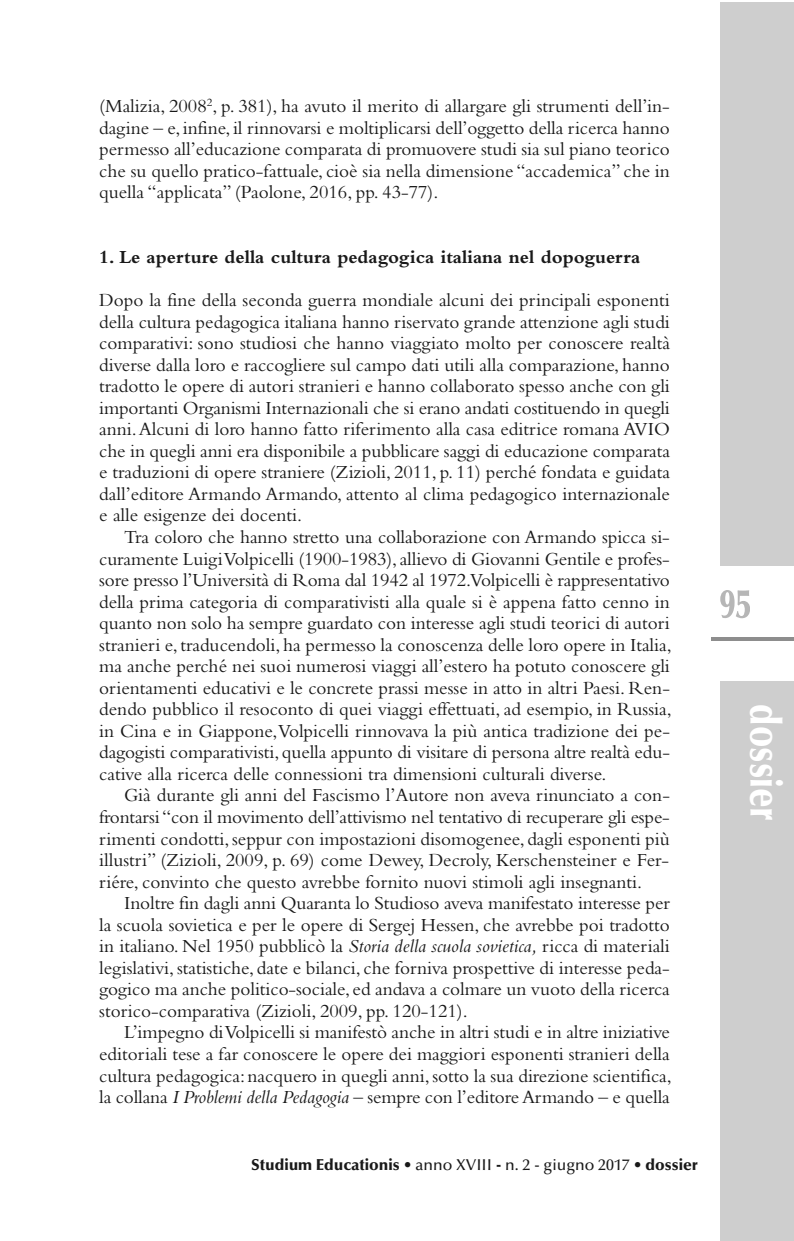
<style>
.page{position:relative;width:794px;height:1241px;background:#fff}
.page>*{position:absolute;margin:0;border:0;box-sizing:border-box;transform-origin:0 0}
.t1{font:900 43.75px "Optima";color:#fff;scale:.8 1}
.t2{font:19.25px/21.5px "Bembo";color:#191919;text-align:justify}
.t3{font:700 19.25px "Bembo";color:#191919}
.t4{font:900 15.75px "Optima";color:#191919}
.s1{font-style:italic}
.s2{font-weight:500}
</style>
<div class="page">
<svg style="left:720px;top:590px;width:30px;height:28px"></svg>
<svg style="left:711px;top:637px;width:83px;height:3px"></svg>
<div style="left:720px;top:680px;width:74px;height:560px;background:#cecece"></div>
<div style="left:720px;top:2px;width:74px;height:564px;background:#cecece"></div>
<p class="t2" style="left:99px;top:97px;width:572px">(Malizia, 2008<sup>2</sup>, p. 381), ha avuto il merito di allargare gli strumenti dell’in&shy;dagine – e, infine, il rinnovarsi e moltiplicarsi dell’oggetto della ricerca hanno permesso all’educazione comparata di promuovere studi sia sul piano teorico che su quello pratico-fattuale, cioè sia nella dimensione “accademica” che in quella “applicata” (Paolone, 2016, pp. 43-77).</p>
<p class="t3" style="left:99px;top:250px;width:542px">1. Le aperture della cultura pedagogica italiana nel dopoguerra</p>
<p class="t2" style="left:99px;top:291px;width:572px">Dopo la fine della seconda guerra mondiale alcuni dei principali esponenti della cultura pedagogica italiana hanno riservato grande attenzione agli studi comparativi: sono studiosi che hanno viaggiato molto per conoscere realtà diverse dalla loro e raccogliere sul campo dati utili alla comparazione, hanno tradotto le opere di autori stranieri e hanno collaborato spesso anche con gli importanti Organismi Internazionali che si erano andati costituendo in quegli anni.Alcuni di loro hanno fatto riferimento alla casa editrice romana AVIO che in quegli anni era disponibile a pubblicare saggi di educazione comparata e traduzioni di opere straniere (Zizioli, 2011, p. 11) perché fondata e guidata dall’editore Armando Armando, attento al clima pedagogico internazionale e alle esigenze dei docenti.</p>
<p class="t2" style="left:99px;top:528px;width:574px;text-indent:25px">Tra coloro che hanno stretto una collaborazione con Armando spicca si&shy;curamente LuigiVolpicelli (1900-1983),allievo di Giovanni Gentile e profes&shy;sore presso l’Università di Roma dal 1942 al 1972.Volpicelli è rappresentativo della prima categoria di comparativisti alla quale si è appena fatto cenno in quanto non solo ha sempre guardato con interesse agli studi teorici di autori stranieri e,traducendoli, ha permesso la conoscenza delle loro opere in Italia, ma anche perché nei suoi numerosi viaggi all’estero ha potuto conoscere gli orientamenti educativi e le concrete prassi messe in atto in altri Paesi. Ren&shy;dendo pubblico il resoconto di quei viaggi effettuati, ad esempio, in Russia, in Cina e in Giappone,Volpicelli rinnovava la più antica tradizione dei pe&shy;dagogisti comparativisti, quella appunto di visitare di persona altre realtà edu&shy;cative alla ricerca delle connessioni tra dimensioni culturali diverse.</p>
<p class="t2" style="left:99px;top:786px;width:572px;text-indent:25px">Già durante gli anni del Fascismo l’Autore non aveva rinunciato a con&shy;frontarsi “con il movimento dell’attivismo nel tentativo di recuperare gli espe&shy;rimenti condotti,seppur con impostazioni disomogenee, dagli esponenti più illustri” (Zizioli, 2009, p. 69) come Dewey, Decroly, Kerschensteiner e Fer&shy;riére, convinto che questo avrebbe fornito nuovi stimoli agli insegnanti.</p>
<p class="t2" style="left:99px;top:894px;width:572px;text-indent:25px">Inoltre fin dagli anni Quaranta lo Studioso aveva manifestato interesse per la scuola sovietica e per le opere di Sergej Hessen, che avrebbe poi tradotto in italiano. Nel 1950 pubblicò la <span class="s1">Storia della scuola sovietica,</span> ricca di materiali legislativi,statistiche, date e bilanci, che forniva prospettive di interesse peda&shy;gogico ma anche politico-sociale, ed andava a colmare un vuoto della ricerca storico-comparativa (Zizioli, 2009, pp. 120-121).</p>
<p class="t2" style="left:99px;top:1023px;width:574px;text-indent:25px">L’impegno diVolpicelli si manifestò anche in altri studi e in altre iniziative editoriali tese a far conoscere le opere dei maggiori esponenti stranieri della cultura pedagogica: nacquero in quegli anni,sotto la sua direzione scientifica, la collana <span class="s1">I Problemi della Pedagogia</span> – sempre con l’editore Armando – e quella</p>
<p class="t4" style="left:251px;top:1158px;width:448px">Studium Educationis <span class="s2">• anno XVIII</span> - <span class="s2">n. 2 - giugno 2017 •</span> dossier</p>
<h1 class="t1" style="left:782px;top:704px;width:147px;rotate:90deg">dossier</h1>
</div>
